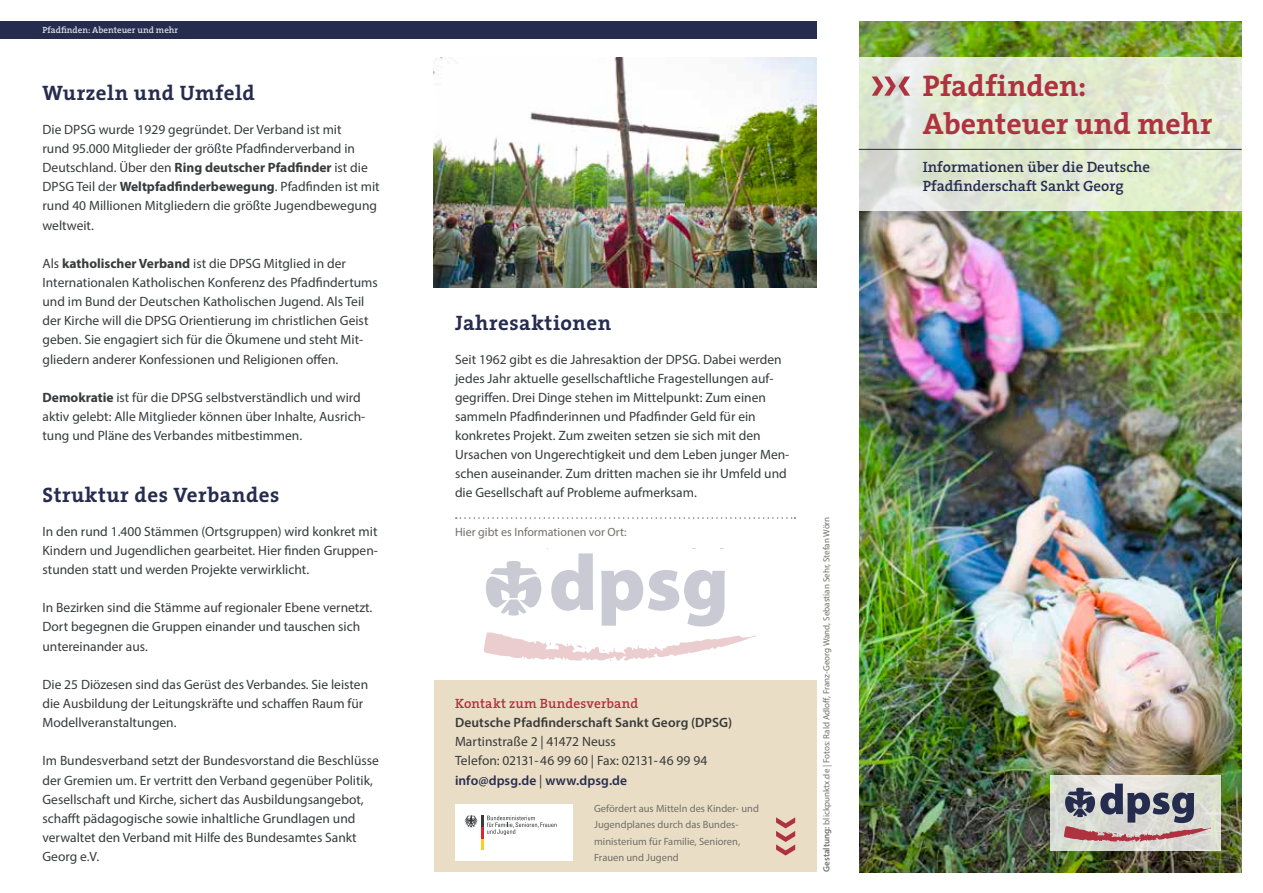
<style>
.page{position:relative;width:1263px;height:893px;background:#fff}
.page>*{position:absolute;margin:0;border:0;box-sizing:border-box;transform-origin:0 0}
.t1{font:700 30px/38.2px "The Serif";color:#af3240}
.t2{font:700 21px "The Serif";letter-spacing:.025em;color:#262c4e}
.t3{font:600 15px/19.2px "The Serif";color:#262c4e}
.t4{font:13.5px/19.2px "Myriad Pro";color:#383a3b}
.t5{font:600 13.5px "Myriad Pro";letter-spacing:.01em;color:#383a3b}
.t6{font:600 13.5px "The Serif";letter-spacing:.01em;color:#af3240}
.t7{font:12px "Myriad Pro";color:#716f67}
.t8{font:10.5px/16.5px "Myriad Pro";color:#716f67}
.t9{font:9px "Myriad Pro";color:#716f67}
.t10{font:600 9px "The Serif";color:#dce1eb}
.s1{font-weight:700}
.s2{font-weight:600}
.s3{font-weight:600;color:#262c4e}
</style>
<div class="page">
<img style="left:859px;top:21px;width:383px;height:851px">
<svg style="left:1050px;top:775px;width:170px;height:75px;background:#dcded5"></svg>
<svg style="left:1064px;top:784px;width:147px;height:58px;background:#a89da2"></svg>
<svg style="left:859px;top:57px;width:383px;height:153px;background:#e1e9d3"></svg>
<hr style="left:859px;top:149px;width:383px;height:1px;background:#262c4e">
<div style="left:0;top:21px;width:816px;height:17px;background:#262c4e"></div>
<svg style="left:872px;top:77px;width:38px;height:19px"></svg>
<div style="left:434px;top:680px;width:382px;height:192px;background:#e9ddc5"></div>
<svg style="left:456px;top:517px;width:339px;height:2px"></svg>
<svg style="left:776px;top:817px;width:19px;height:38px"></svg>
<img style="left:434px;top:57px;width:382px;height:230px">
<div style="left:455px;top:804px;width:118px;height:57px;background:#fff"></div>
<svg style="left:464px;top:815px;width:92px;height:35px"></svg>
<svg style="left:484px;top:553px;width:272px;height:108px"></svg>
<p class="t10" style="left:43px;top:24px;width:137px">Pfadfinden: Abenteuer und mehr</p>
<h2 class="t2" style="left:43px;top:80px;width:214px">Wurzeln und Umfeld</h2>
<p class="t4" style="left:43px;top:120px;width:339px">Die DPSG wurde 1929 gegründet. Der Verband ist mit<br>rund 95.000 Mitglieder der größte Pfadfinderverband in Deutschland. Über den <span class="s1">Ring deutscher Pfadfinder</span> ist die DPSG Teil der <span class="s1">Weltpfadfinderbewegung</span>. Pfadfinden ist mit rund 40 Millionen Mitgliedern die größte Jugendbewegung weltweit.</p>
<p class="t4" style="left:43px;top:254px;width:337px">Als <span class="s1">katholischer Verband</span> ist die DPSG Mitglied in der Internationalen Katholischen Konferenz des Pfadfindertums und im Bund der Deutschen Katholischen Jugend. Als Teil der Kirche will die DPSG Orientierung im christlichen Geist geben. Sie engagiert sich für die Ökumene und steht Mit&shy;gliedern anderer Konfessionen und Religionen offen.</p>
<p class="t4" style="left:43px;top:387px;width:324px"><span class="s1">Demokratie</span> ist für die DPSG selbstverständlich und wird aktiv gelebt: Alle Mitglieder können über Inhalte, Ausrich&shy;tung und Pläne des Verbandes mitbestimmen.</p>
<h2 class="t2" style="left:43px;top:481px;width:238px">Struktur des Verbandes</h2>
<p class="t4" style="left:43px;top:521px;width:337px;text-align:justify">In den rund 1.400 Stämmen (Ortsgruppen) wird konkret mit Kindern und Jugendlichen gearbeitet. Hier finden Gruppen&shy;stunden statt und werden Projekte verwirklicht.</p>
<p class="t4" style="left:43px;top:598px;width:331px">In Bezirken sind die Stämme auf regionaler Ebene vernetzt.<br>Dort begegnen die Gruppen einander und tauschen sich untereinander aus.</p>
<p class="t4" style="left:43px;top:674px;width:327px">Die 25 Diözesen sind das Gerüst des Verbandes. Sie leisten die Ausbildung der Leitungskräfte und schaffen Raum für<br>Modellveranstaltungen.</p>
<p class="t4" style="left:43px;top:751px;width:338px">Im Bundesverband setzt der Bundesvorstand die Beschlüsse der Gremien um. Er vertritt den Verband gegenüber Politik, Gesellschaft und Kirche, sichert das Ausbildungsangebot, schafft pädagogische sowie inhaltliche Grundlagen und verwaltet den Verband mit Hilfe des Bundesamtes Sankt Georg e.V.</p>
<h2 class="t2" style="left:455px;top:309px;width:158px">Jahresaktionen</h2>
<p class="t4" style="left:455px;top:349px;width:336px">Seit 1962 gibt es die Jahresaktion der DPSG. Dabei werden jedes Jahr aktuelle gesellschaftliche Fragestellungen auf&shy;gegriffen. Drei Dinge stehen im Mittelpunkt: Zum einen sammeln Pfadfinderinnen und Pfadfinder Geld für ein konkretes Projekt. Zum zweiten setzen sie sich mit den Ursachen von Ungerechtigkeit und dem Leben junger Men&shy;schen auseinander. Zum dritten machen sie ihr Umfeld und die Gesellschaft auf Probleme aufmerksam.</p>
<p class="t7" style="left:455px;top:524px;width:173px">Hier gibt es Informationen vor Ort:</p>
<p class="t9" style="left:821px;top:872px;width:357px;rotate:-90deg"><span class="s2">Gestaltung:</span> blickpunktx.de | Fotos: Rald Adloff, Franz-Georg Wand, Sebastian Sehr, Stefan Wörn</p>
<p class="t6" style="left:455px;top:695px;width:185px">Kontakt zum Bundesverband</p>
<p class="t5" style="left:455px;top:714px;width:279px">Deutsche Pfadfinderschaft Sankt Georg (DPSG)</p>
<p class="t4" style="left:455px;top:732px;width:254px">Martinstraße 2 | 41472 Neuss<br>Telefon: 02131- 46 99 60 | Fax: 02131- 46 99 94 <span class="s3">info@dpsg.de</span> | <span class="s3">www.dpsg.de</span></p>
<p class="t8" style="left:594px;top:800px;width:166px">Gefördert aus Mitteln des Kinder- und<br>Jugendplanes durch das Bundes&shy;ministerium für Familie, Senioren,<br>Frauen und Jugend</p>
<h1 class="t1" style="left:923px;top:67px;width:291px">Pfadf inden:<br>Abenteuer und mehr</h1>
<p class="t3" style="left:923px;top:158px;width:229px">Informationen über die Deutsche<br>Pfadfinderschaft Sankt Georg</p>
</div>
